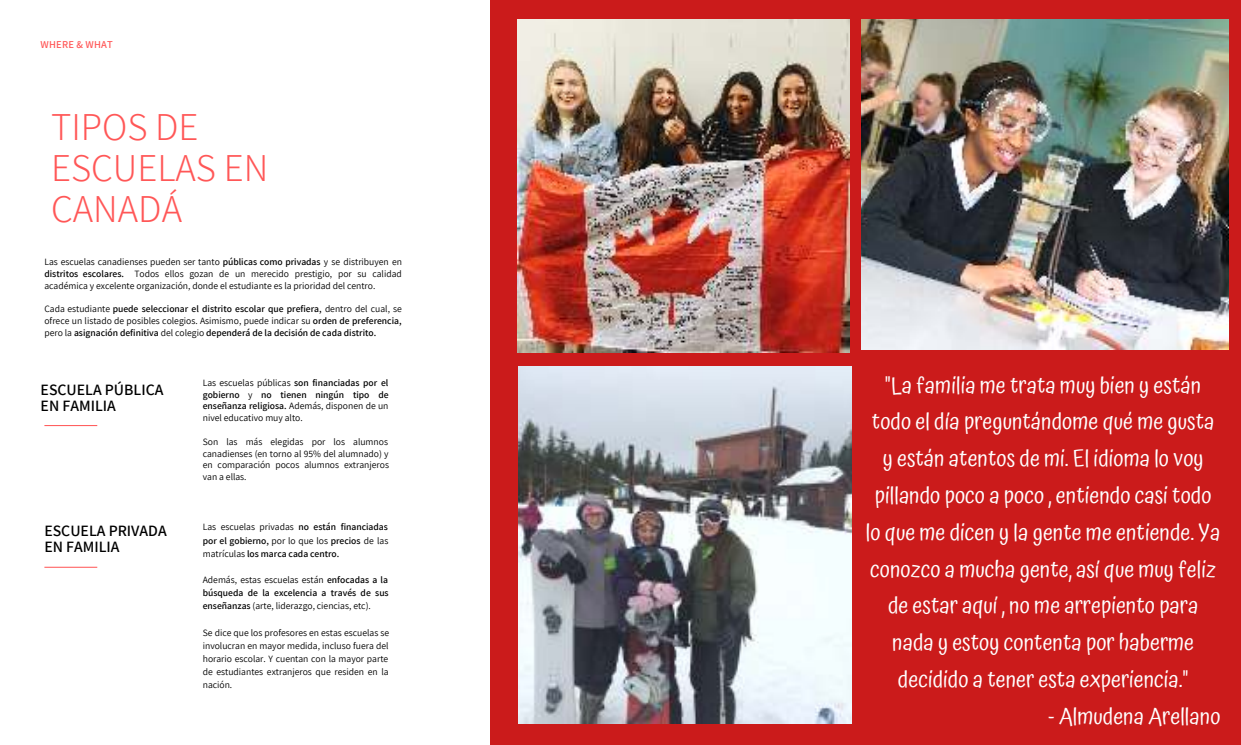
<style>
.page{position:relative;width:1241px;height:745px;background:#fff}
.page>*{position:absolute;margin:0;border:0;box-sizing:border-box;transform-origin:0 0}
.t1{font:300 38.5px/40.8px "Assistant";color:#ff5757}
.t2{font:22.75px/36.8px "Atma";color:#fff;text-align:center}
.t3{font:600 15.75px/15.8px "Assistant";color:#000}
.t4{font:600 10.5px "Assistant";letter-spacing:.02em;color:#ff5757}
.t5{font:600 9.62px/11.9px "Assistant";color:#000;text-align:justify}
.t6{font:9.62px/11.9px "Assistant";color:#000;text-align:justify}
.s1{font-weight:600}
.s2{font-weight:400}
</style>
<div class="page">
<div style="left:490px;top:0;width:750px;height:744px;background:#cb1b1b"></div>
<svg style="left:44px;top:566px;width:53px;height:1px"></svg>
<svg style="left:44px;top:425px;width:53px;height:1px"></svg>
<img style="left:517px;top:20px;width:333px;height:332px">
<img style="left:519px;top:366px;width:332px;height:357px">
<img style="left:861px;top:20px;width:367px;height:329px">
<p class="t4" style="left:41px;top:37px;width:74px">WHERE &amp; WHAT</p>
<h1 class="t1" style="left:51px;top:105px;width:219px">TIPOS DE<br>ESCUELAS EN<br>CANADÁ</h1>
<p class="t6" style="left:44px;top:255px;width:359px">Las escuelas canadienses pueden ser tanto <span class="s1">públicas como privadas</span> y se distribuyen en <span class="s1">distritos escolares.</span> Todos ellos gozan de un merecido prestigio, por su calidad académica y excelente organización, donde el estudiante es la prioridad del centro.</p>
<p class="t5" style="left:44px;top:303px;width:359px"><span class="s2">Cada estudiante</span> puede seleccionar el distrito escolar que prefiera, <span class="s2">dentro del cual, se ofrece un listado de posibles colegios. Asimismo, puede indicar su</span> orden de preferencia, <span class="s2">pero la</span> asignación definitiva <span class="s2">del colegio</span> dependerá de la decisión de cada distrito.</p>
<h3 class="t3" style="left:41px;top:381px;width:124px">ESCUELA PÚBLICA<br>EN FAMILIA</h3>
<p class="t5" style="left:203px;top:376px;width:187px"><span class="s2">Las escuelas públicas</span> son financiadas por el gobierno <span class="s2">y</span> no tienen ningún tipo de enseñanza religiosa. <span class="s2">Además, disponen de un nivel educativo muy alto.</span></p>
<p class="t6" style="left:203px;top:435px;width:188px">Son las más elegidas por los alumnos canadienses (en torno al 95% del alumnado) y en comparación pocos alumnos extranjeros van a ellas.</p>
<h3 class="t3" style="left:44px;top:522px;width:124px">ESCUELA PRIVADA<br>EN FAMILIA</h3>
<p class="t5" style="left:203px;top:520px;width:187px;line-height:13.1px"><span class="s2">Las escuelas privadas</span> no están financiadas por el gobierno, <span class="s2">por lo que los</span> precios <span class="s2">de las matrículas</span> los marca cada centro.</p>
<p class="t5" style="left:203px;top:572px;width:187px;line-height:13.1px"><span class="s2">Además, estas escuelas están</span> enfocadas a la búsqueda de la excelencia a través de sus enseñanzas <span class="s2">(arte, liderazgo, ciencias, etc).</span></p>
<p class="t6" style="left:203px;top:625px;width:188px;line-height:13.1px">Se dice que los profesores en estas escuelas se involucran en mayor medida, incluso fuera del horario escolar. Y cuentan con la mayor parte de estudiantes extranjeros que residen en la nación.</p>
<p class="t2" style="left:865px;top:368px;width:356px">"La familia me trata muy bien y están todo el día preguntándome qué me gusta y están atentos de mi. El idioma lo voy pillando poco a poco , entiendo casi todo lo que me dicen y la gente me entiende. Ya conozco a mucha gente, así que muy feliz de estar aquí , no me arrepiento para nada y estoy contenta por haberme decidido a tener esta experiencia."</p>
<h2 class="t2" style="left:1048px;top:698px;width:174px">- Almudena Arellano</h2>
</div>
